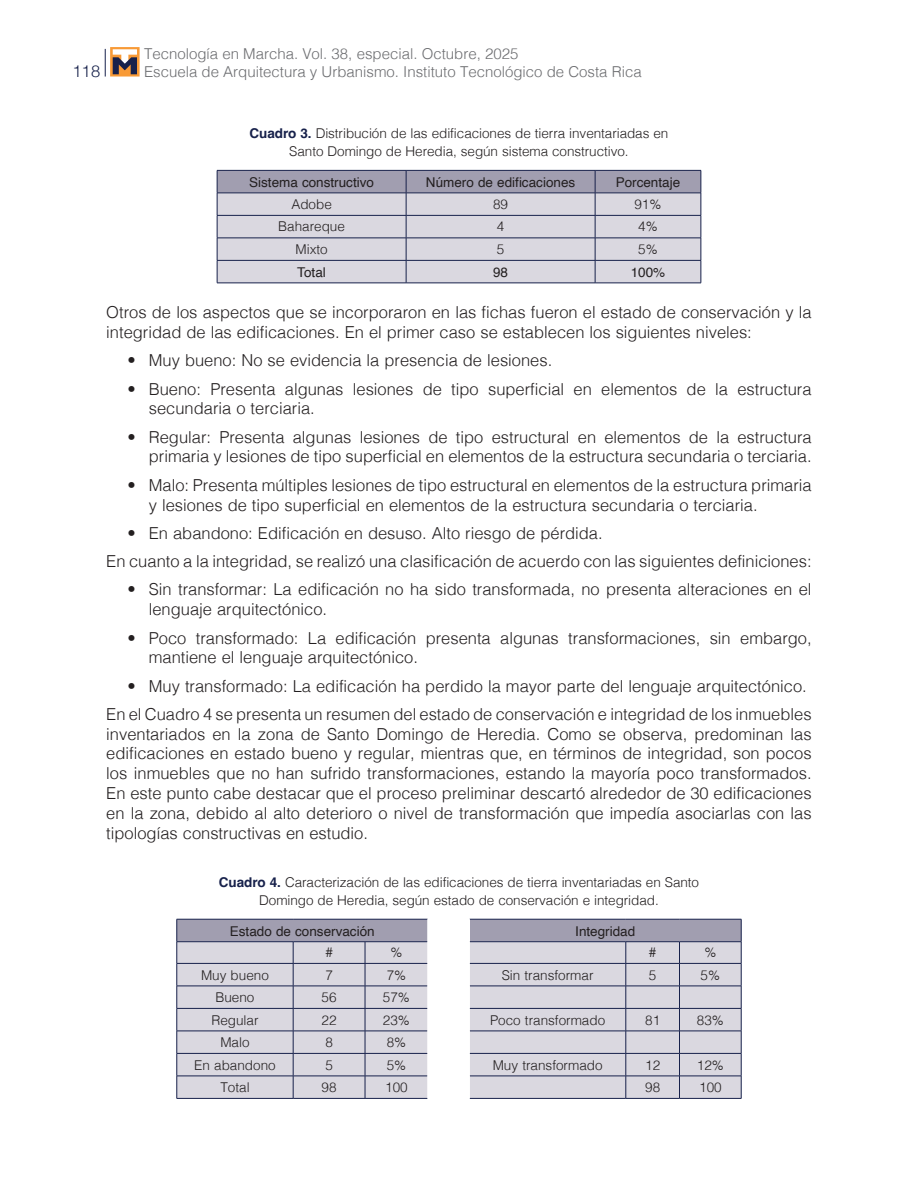
<style>
.page{position:relative;width:918px;height:1188px;background:#fff}
.page>*{position:absolute;margin:0;border:0;box-sizing:border-box;transform-origin:0 0}
.t1{font:300 16.5px/19.8px "Helvetica";color:#231f20}
.t2{font:300 16.5px "Helvetica Neue";color:#17214b}
.t3{font:300 15px "Helvetica";color:#6c6d70}
.t4{font:300 13.5px/18px "Helvetica";letter-spacing:-.005em;color:#231f20;text-align:center}
.t5{font:13.5px "Helvetica";color:#231f20}
.s1{font-weight:700;color:#17214b}
</style>
<div class="page">
<svg style="left:105px;top:49px;width:1px;height:28px"></svg>
<svg style="left:110px;top:47px;width:30px;height:30px"></svg>
<svg style="left:113px;top:49px;width:24px;height:25px"></svg>
<svg style="left:217px;top:170px;width:485px;height:113px"></svg>
<hr style="left:217px;top:283px;width:189px;height:1px;background:#17214b">
<hr style="left:406px;top:283px;width:189px;height:1px;background:#17214b">
<hr style="left:595px;top:283px;width:106px;height:1px;background:#17214b">
<hr style="left:177px;top:1098px;width:116px;height:1px;background:#17214b">
<hr style="left:293px;top:1098px;width:72px;height:1px;background:#17214b">
<hr style="left:365px;top:1098px;width:63px;height:1px;background:#17214b">
<hr style="left:470px;top:1098px;width:156px;height:1px;background:#17214b">
<hr style="left:626px;top:1098px;width:54px;height:1px;background:#17214b">
<hr style="left:680px;top:1098px;width:61px;height:1px;background:#17214b">
<svg style="left:177px;top:919px;width:565px;height:179px"></svg>
<p class="t3" style="left:144px;top:40px;width:376px">Tecnología en Marcha. Vol. 38, especial. Octubre, 2025</p>
<p class="t2" style="left:73px;top:57px;width:29px">118</p>
<p class="t3" style="left:144px;top:58px;width:499px">Escuela de Arquitectura y Urbanismo. Instituto Tecnológico de Costa Rica</p>
<p class="t4" style="left:250px;top:123px;width:420px"><span class="s1">Cuadro 3.</span> Distribución de las edificaciones de tierra inventariadas en<br>Santo Domingo de Heredia, según sistema constructivo.</p>
<p class="t5" style="left:249px;top:172px;width:126px">Sistema constructivo</p>
<p class="t5" style="left:426px;top:172px;width:151px">Número de edificaciones</p>
<p class="t5" style="left:616px;top:172px;width:66px">Porcentaje</p>
<p class="t4" style="left:291px;top:194px;width:42px">Adobe</p>
<p class="t4" style="left:493px;top:194px;width:17px">89</p>
<p class="t4" style="left:634px;top:194px;width:29px">91%</p>
<p class="t4" style="left:278px;top:217px;width:68px">Bahareque</p>
<p class="t4" style="left:497px;top:217px;width:9px">4</p>
<p class="t4" style="left:638px;top:217px;width:21px">4%</p>
<p class="t4" style="left:295px;top:239px;width:34px">Mixto</p>
<p class="t4" style="left:497px;top:239px;width:9px">5</p>
<p class="t4" style="left:638px;top:239px;width:21px">5%</p>
<p class="t5" style="left:297px;top:262px;width:30px">Total</p>
<p class="t5" style="left:493px;top:262px;width:17px">98</p>
<p class="t5" style="left:631px;top:262px;width:36px">100%</p>
<p class="t1" style="left:106px;top:301px;width:707px">Otros de los aspectos que se incorporaron en las fichas fueron el estado de conservación y la integridad de las edificaciones. En el primer caso se establecen los siguientes niveles:</p>
<p class="t1" style="left:128px;top:349px;width:426px">• Muy bueno: No se evidencia la presencia de lesiones.</p>
<p class="t1" style="left:149px;top:378px;width:664px;text-indent:-21px">• Bueno: Presenta algunas lesiones de tipo superficial en elementos de la estructura secundaria o terciaria.</p>
<p class="t1" style="left:128px;top:426px;width:686px;text-align:right">• Regular: Presenta algunas lesiones de tipo estructural en elementos de la estructura primaria y lesiones de tipo superficial en elementos de la estructura secundaria o terciaria.</p>
<p class="t1" style="left:149px;top:474px;width:664px;text-indent:-21px">• Malo: Presenta múltiples lesiones de tipo estructural en elementos de la estructura primaria y lesiones de tipo superficial en elementos de la estructura secundaria o terciaria.</p>
<p class="t1" style="left:106px;top:518px;width:707px;line-height:28.3px;text-indent:21px">• En abandono: Edificación en desuso. Alto riesgo de pérdida.<br>En cuanto a la integridad, se realizó una clasificación de acuerdo con las siguientes definiciones:</p>
<p class="t1" style="left:149px;top:578px;width:664px;text-indent:-21px">• Sin transformar: La edificación no ha sido transformada, no presenta alteraciones en el lenguaje arquitectónico.</p>
<p class="t1" style="left:149px;top:627px;width:664px;text-indent:-21px">• Poco transformado: La edificación presenta algunas transformaciones, sin embargo, mantiene el lenguaje arquitectónico.</p>
<p class="t1" style="left:106px;top:670px;width:707px;line-height:28.3px;text-align:right">• Muy transformado: La edificación ha perdido la mayor parte del lenguaje arquitectónico.<br>En el Cuadro 4 se presenta un resumen del estado de conservación e integridad de los inmuebles</p>
<p class="t1" style="left:106px;top:723px;width:707px;text-align:justify">inventariados en la zona de Santo Domingo de Heredia. Como se observa, predominan las edificaciones en estado bueno y regular, mientras que, en términos de integridad, son pocos los inmuebles que no han sufrido transformaciones, estando la mayoría poco transformados.<br>En este punto cabe destacar que el proceso preliminar descartó alrededor de 30 edificaciones en la zona, debido al alto deterioro o nivel de transformación que impedía asociarlas con las tipologías constructivas en estudio.</p>
<p class="t4" style="left:219px;top:872px;width:482px"><span class="s1">Cuadro 4.</span> Caracterización de las edificaciones de tierra inventariadas en Santo<br>Domingo de Heredia, según estado de conservación e integridad.</p>
<p class="t5" style="left:230px;top:920px;width:146px">Estado de conservación</p>
<p class="t5" style="left:575px;top:920px;width:62px">Integridad</p>
<p class="t4" style="left:325px;top:943px;width:9px">#</p>
<p class="t4" style="left:390px;top:943px;width:14px">%</p>
<p class="t4" style="left:649px;top:943px;width:9px">#</p>
<p class="t4" style="left:704px;top:943px;width:14px">%</p>
<p class="t4" style="left:201px;top:965px;width:69px">Muy bueno</p>
<p class="t4" style="left:325px;top:965px;width:9px">7</p>
<p class="t4" style="left:387px;top:965px;width:21px">7%</p>
<p class="t4" style="left:502px;top:965px;width:93px">Sin transformar</p>
<p class="t4" style="left:649px;top:965px;width:9px">5</p>
<p class="t4" style="left:701px;top:965px;width:21px">5%</p>
<p class="t4" style="left:215px;top:987px;width:41px">Bueno</p>
<p class="t4" style="left:322px;top:987px;width:17px">56</p>
<p class="t4" style="left:383px;top:987px;width:29px">57%</p>
<p class="t4" style="left:211px;top:1010px;width:49px">Regular</p>
<p class="t4" style="left:322px;top:1010px;width:17px">22</p>
<p class="t4" style="left:383px;top:1010px;width:29px">23%</p>
<p class="t4" style="left:490px;top:1010px;width:117px">Poco transformado</p>
<p class="t4" style="left:645px;top:1010px;width:17px">81</p>
<p class="t4" style="left:697px;top:1010px;width:29px">83%</p>
<p class="t4" style="left:220px;top:1032px;width:31px">Malo</p>
<p class="t4" style="left:325px;top:1032px;width:9px">8</p>
<p class="t4" style="left:387px;top:1032px;width:21px">8%</p>
<p class="t4" style="left:194px;top:1055px;width:83px">En abandono</p>
<p class="t4" style="left:325px;top:1055px;width:9px">5</p>
<p class="t4" style="left:387px;top:1055px;width:21px">5%</p>
<p class="t4" style="left:493px;top:1055px;width:111px">Muy transformado</p>
<p class="t4" style="left:645px;top:1055px;width:17px">12</p>
<p class="t4" style="left:697px;top:1055px;width:29px">12%</p>
<p class="t4" style="left:220px;top:1077px;width:31px">Total</p>
<p class="t4" style="left:322px;top:1077px;width:17px">98</p>
<p class="t4" style="left:385px;top:1077px;width:24px">100</p>
<p class="t4" style="left:645px;top:1077px;width:17px">98</p>
<p class="t4" style="left:699px;top:1077px;width:24px">100</p>
</div>
